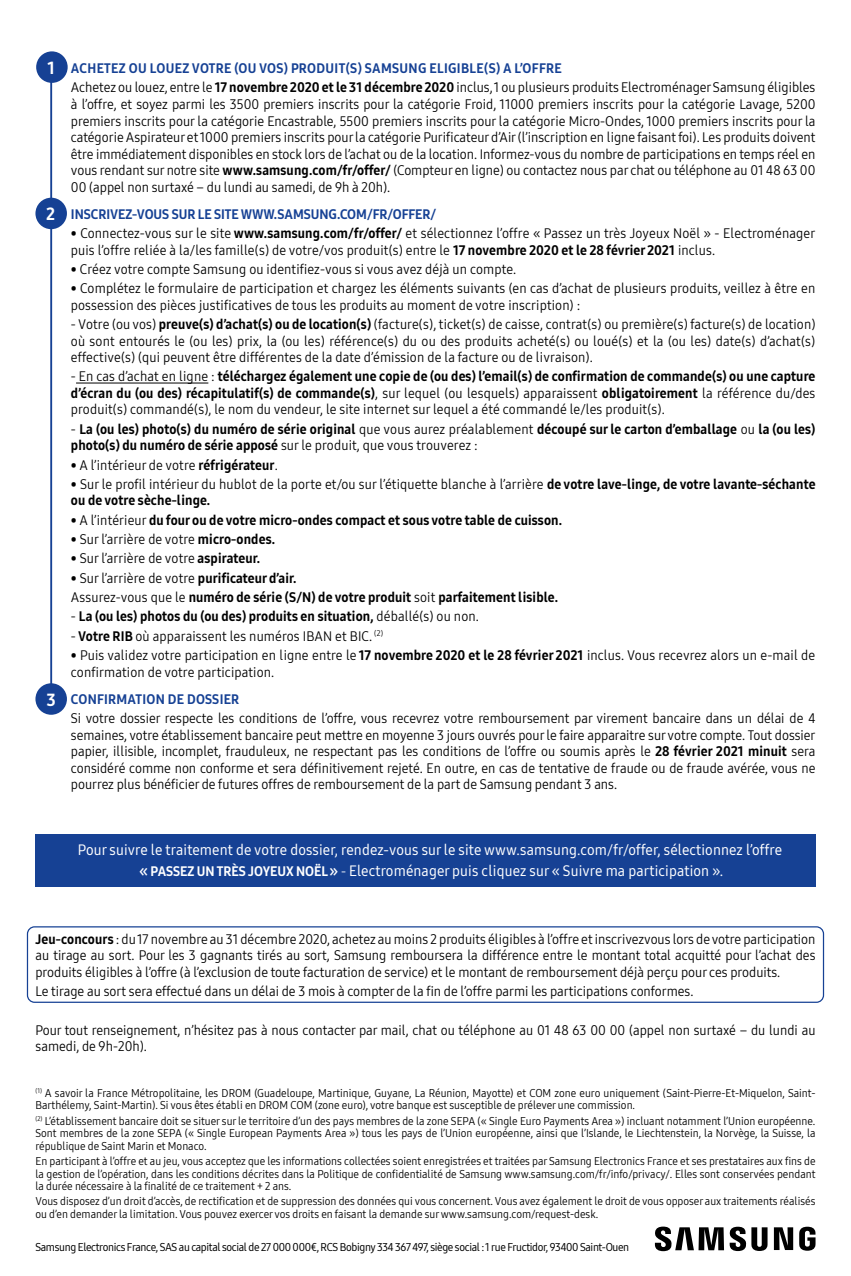
<style>
.page{position:relative;width:851px;height:1276px;background:#fff}
.page>*{position:absolute;margin:0;border:0;box-sizing:border-box;transform-origin:0 0}
.t1{font:17.5px "Samsung One 800 C";color:#fff}
.t2{font:15px/20.8px "Samsung One 500 C";letter-spacing:.01em;color:#fff;text-align:center}
.t3{font:13.75px/16.5px "Samsung One 400 C";letter-spacing:.01em;color:#000;text-align:justify}
.t4{font:13.75px/16.5px "Samsung One 800 C";letter-spacing:.01em;color:#000}
.t5{font:13.75px "Samsung One 800 C";letter-spacing:.02em;color:#164194}
.t6{font:13.75px "Samsung One 800 C";color:#164194}
.t7{font:11.25px/12.5px "Samsung One 400 C";color:#000}
.t8{font:11.25px "Samsung One 500 C";letter-spacing:-.03em;color:#000}
.s1{font-family:"Samsung One 800 C"}
.s2{font-family:"Samsung One 400 C"}
.s3{font-family:"Samsung One 700 C"}
.s4{font-family:"Samsung One 800 C";font-size:13.75px}
.s5{font-family:"Samsung One 400 C";font-size:13.75px}
</style>
<div class="page">
<img style="left:654px;top:1226px;width:161px;height:25px">
<div style="left:35px;top:834px;width:780px;height:53px;background:#164194"></div>
<hr style="left:76px;top:382px;width:132px;height:1px;background:#000">
<div style="left:36px;top:51px;width:32px;height:32px;background:#164194;border-radius:50%"></div>
<div style="left:35px;top:198px;width:32px;height:31px;background:#164194;border-radius:50%"></div>
<div style="left:35px;top:683px;width:32px;height:32px;background:#164194;border-radius:50%"></div>
<hr style="left:50px;top:81px;width:2px;height:608px;background:#164194">
<div style="left:27px;top:926px;width:797px;height:77px;border:1px solid #164194;border-radius:7px"></div>
<p class="t1" style="left:47px;top:56px;width:9px">1</p>
<p class="t1" style="left:46px;top:202px;width:10px">2</p>
<p class="t1" style="left:47px;top:688px;width:10px">3</p>
<p class="t5" style="left:71px;top:59px;width:492px">ACHETEZ OU LOUEZ VOTRE (OU VOS) PRODUIT(S) SAMSUNG ELIGIBLE(S) A L’OFFRE</p>
<p class="t3" style="left:71px;top:79px;width:746px">Achetez ou louez, entre le <span class="s1">17 novembre 2020 et le 31 décembre 2020</span> inclus, 1 ou plusieurs produits Electroménager Samsung éligibles à l’offre, et soyez parmi les 3500 premiers inscrits pour la catégorie Froid, 11000 premiers inscrits pour la catégorie Lavage, 5200 premiers inscrits pour la catégorie Encastrable, 5500 premiers inscrits pour la catégorie Micro-Ondes, 1000 premiers inscrits pour la catégorie Aspirateur et 1000 premiers inscrits pour la catégorie Purificateur d’Air (l’inscription en ligne faisant foi). Les produits doivent être immédiatement disponibles en stock lors de l’achat ou de la location. Informez-vous du nombre de participations en temps réel en vous rendant sur notre site <span class="s1">www.samsung.com/fr/offer/</span> (Compteur en ligne) ou contactez nous par chat ou téléphone au 01 48 63 00<br>00 (appel non surtaxé – du lundi au samedi, de 9h à 20h).</p>
<p class="t6" style="left:71px;top:205px;width:366px">INSCRIVEZ-VOUS SUR LE SITE WWW.SAMSUNG.COM/FR/OFFER/</p>
<p class="t3" style="left:71px;top:225px;width:745px">• Connectez-vous sur le site <span class="s1">www.samsung.com/fr/offer/</span> et sélectionnez l’offre « Passez un très Joyeux Noël » - Electroménager puis l’offre reliée à la/les famille(s) de votre/vos produit(s) entre le <span class="s1">17 novembre 2020 et le 28 février 2021</span> inclus.</p>
<p class="t3" style="left:71px;top:261px;width:447px">• Créez votre compte Samsung ou identifiez-vous si vous avez déjà un compte.</p>
<p class="t3" style="left:71px;top:280px;width:745px">• Complétez le formulaire de participation et chargez les éléments suivants (en cas d’achat de plusieurs produits, veillez à être en possession des pièces justificatives de tous les produits au moment de votre inscription) :</p>
<p class="t3" style="left:71px;top:316px;width:746px">- Votre (ou vos) <span class="s1">preuve(s) d’achat(s) ou de location(s)</span> (facture(s), ticket(s) de caisse, contrat(s) ou première(s) facture(s) de location) où sont entourés le (ou les) prix, la (ou les) référence(s) du ou des produits acheté(s) ou loué(s) et la (ou les) date(s) d’achat(s) effective(s) (qui peuvent être différentes de la date d’émission de la facture ou de livraison).</p>
<p class="t4" style="left:71px;top:368px;width:745px"><span class="s2">- En cas d’achat en ligne :</span> téléchargez également une copie de (ou des) l’email(s) de confirmation de commande(s) ou une capture d’écran du (ou des) récapitulatif(s) de commande(s)<span class="s2">, sur lequel (ou lesquels) apparaissent</span> obligatoirement <span class="s2">la référence du/des</span></p>
<p class="t3" style="left:71px;top:401px;width:595px">produit(s) commandé(s), le nom du vendeur, le site internet sur lequel a été commandé le/les produit(s).</p>
<p class="t4" style="left:71px;top:420px;width:746px"><span class="s2">-</span> La (ou les) photo(s) du numéro de série original <span class="s2">que vous aurez préalablement</span> découpé sur le carton d’emballage <span class="s2">ou</span> la (ou les)</p>
<p class="t3" style="left:71px;top:437px;width:408px"><span class="s1">photo(s) du numéro de série apposé</span> sur le produit, que vous trouverez :</p>
<p class="t3" style="left:71px;top:456px;width:208px">• A l’intérieur de votre <span class="s1">réfrigérateur</span>.</p>
<p class="t3" style="left:71px;top:476px;width:746px">• Sur le profil intérieur du hublot de la porte et/ou sur l’étiquette blanche à l’arrière <span class="s1">de votre lave-linge, de votre lavante-séchante</span></p>
<p class="t4" style="left:71px;top:492px;width:141px">ou de votre sèche-linge.</p>
<p class="t4" style="left:71px;top:511px;width:492px"><span class="s2">• A l’intérieur</span> du four ou de votre micro-ondes compact et sous votre table de cuisson.</p>
<p class="t3" style="left:71px;top:531px;width:205px">• Sur l’arrière de votre <span class="s1">micro-ondes.</span></p>
<p class="t3" style="left:71px;top:550px;width:191px">• Sur l’arrière de votre <span class="s1">aspirateur.</span></p>
<p class="t3" style="left:71px;top:569px;width:227px">• Sur l’arrière de votre <span class="s1">purificateur d’air.</span></p>
<p class="t4" style="left:71px;top:589px;width:488px"><span class="s2">Assurez-vous que le</span> numéro de série (S/N) de votre produit <span class="s2">soit</span> parfaitement lisible.</p>
<p class="t4" style="left:71px;top:608px;width:409px"><span class="s2">-</span> La (ou les) photos du (ou des) produits en situation, <span class="s2">déballé(s) ou non.</span></p>
<p class="t3" style="left:71px;top:627px;width:313px">- <span class="s1">Votre RIB</span> où apparaissent les numéros IBAN et BIC. <sup>(2)</sup></p>
<p class="t3" style="left:71px;top:647px;width:745px">• Puis validez votre participation en ligne entre le <span class="s1">17 novembre 2020 et le 28 février 2021</span> inclus. Vous recevrez alors un e-mail de confirmation de votre participation.</p>
<p class="t5" style="left:71px;top:690px;width:170px">CONFIRMATION DE DOSSIER</p>
<p class="t3" style="left:71px;top:710px;width:746px">Si votre dossier respecte les conditions de l’offre, vous recevrez votre remboursement par virement bancaire dans un délai de 4 semaines, votre établissement bancaire peut mettre en moyenne 3 jours ouvrés pour le faire apparaitre sur votre compte. Tout dossier papier, illisible, incomplet, frauduleux, ne respectant pas les conditions de l’offre ou soumis après le <span class="s1">28 février 2021 minuit</span> sera considéré comme non conforme et sera définitivement rejeté. En outre, en cas de tentative de fraude ou de fraude avérée, vous ne pourrez plus bénéficier de futures offres de remboursement de la part de Samsung pendant 3 ans.</p>
<p class="t2" style="left:78px;top:839px;width:705px">Pour suivre le traitement de votre dossier, rendez-vous sur le site www.samsung.com/fr/offer, sélectionnez l’offre <span class="s3">«</span> <span class="s4">PASSEZ UN TRÈS JOYEUX NOËL</span> <span class="s3">»</span> <span class="s5">-</span> Electroménager puis cliquez sur « Suivre ma participation ».</p>
<p class="t3" style="left:35px;top:930px;width:781px"><span class="s1">Jeu-concours</span> : du 17 novembre au 31 décembre 2020, achetez au moins 2 produits éligibles à l’offre et inscrivezvous lors de votre participation au tirage au sort. Pour les 3 gagnants tirés au sort, Samsung remboursera la différence entre le montant total acquitté pour l’achat des produits éligibles à l’offre (à l’exclusion de toute facturation de service) et le montant de remboursement déjà perçu pour ces produits.</p>
<p class="t3" style="left:35px;top:982px;width:659px">Le tirage au sort sera effectué dans un délai de 3 mois à compter de la fin de l’offre parmi les participations conformes.</p>
<p class="t3" style="left:35px;top:1021px;width:781px">Pour tout renseignement, n’hésitez pas à nous contacter par mail, chat ou téléphone au 01 48 63 00 00 (appel non surtaxé – du lundi au samedi, de 9h-20h).</p>
<p class="t7" style="left:35px;top:1086px;width:781px"><sup>(1)</sup> A savoir la France Métropolitaine, les DROM (Guadeloupe, Martinique, Guyane, La Réunion, Mayotte) et COM zone euro uniquement (Saint-Pierre-Et-Miquelon, Saint-<br>Barthélemy, Saint-Martin). Si vous êtes établi en DROM COM (zone euro), votre banque est susceptible de prélever une commission.</p>
<p class="t7" style="left:35px;top:1114px;width:781px;text-align:justify"><sup>(2)</sup> L’établissement bancaire doit se situer sur le territoire d’un des pays membres de la zone SEPA (« Single Euro Payments Area ») incluant notamment l’Union européenne.<br>Sont membres de la zone SEPA (« Single European Payments Area ») tous les pays de l’Union européenne, ainsi que l’Islande, le Liechtenstein, la Norvège, la Suisse, la république de Saint Marin et Monaco.</p>
<p class="t7" style="left:35px;top:1154px;width:781px;text-align:justify">En participant à l’offre et au jeu, vous acceptez que les informations collectées soient enregistrées et traitées par Samsung Electronics France et ses prestataires aux fins de la gestion de l’opération, dans les conditions décrites dans la Politique de confidentialité de Samsung www.samsung.com/fr/info/privacy/. Elles sont conservées pendant la durée nécessaire à la finalité de ce traitement + 2 ans.</p>
<p class="t7" style="left:35px;top:1195px;width:781px">Vous disposez d’un droit d’accès, de rectification et de suppression des données qui vous concernent. Vous avez également le droit de vous opposer aux traitements réalisés ou d’en demander la limitation. Vous pouvez exercer vos droits en faisant la demande sur www.samsung.com/request-desk.</p>
<p class="t8" style="left:35px;top:1239px;width:595px">Samsung Electronics France, SAS au capital social de 27 000 000€, RCS Bobigny 334 367 497, siège social : 1 rue Fructidor, 93400 Saint-Ouen</p>
</div>
